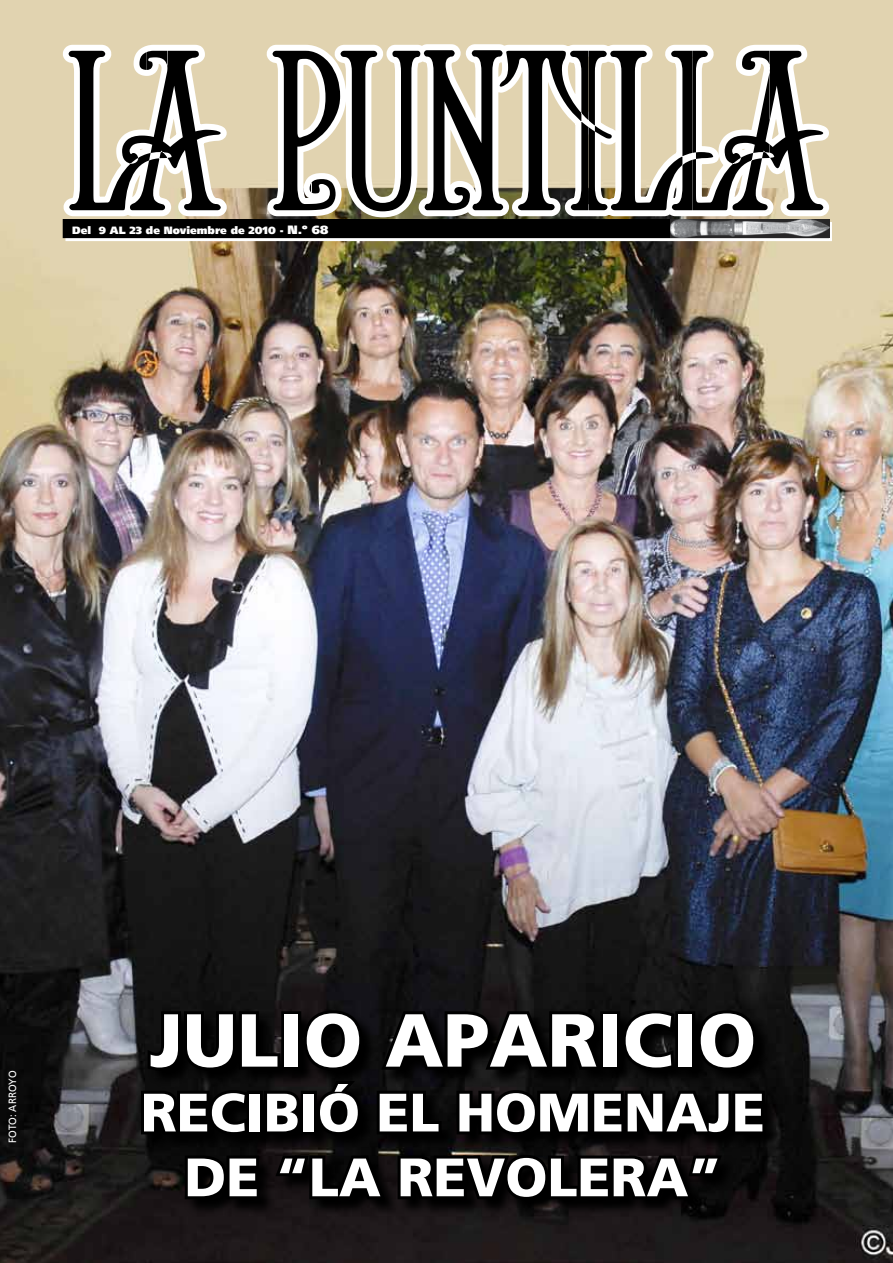
<style>
.page{position:relative;width:893px;height:1263px;background:#fff}
.page>*{position:absolute;margin:0;border:0;box-sizing:border-box;transform-origin:0 0}
.t1{font:900 75px "Frutiger";color:#fff}
.t2{font:900 54px/64.8px "Frutiger";color:#fff;text-align:center}
.t3{font:900 10.5px "Frutiger Ultra";color:#fff}
.t4{font:10.5px "Frutiger";color:#fff;scale:.94 1}
.s1{font-size:12px}
</style>
<div class="page">
<img style="left:0;top:0;width:893px;height:1263px">
<svg style="left:65px;top:227px;width:767px;height:14px"></svg>
<div style="left:63px;top:220px;width:765px;height:17px;background:#000"></div>
<div style="left:63px;top:219px;width:766px;height:19px;border:2px solid #000"></div>
<svg style="left:56px;top:35px;width:779px;height:192px"></svg>
<svg style="left:69px;top:50px;width:754px;height:161px"></svg>
<img style="left:670px;top:219px;width:159px;height:19px">
<svg style="left:141px;top:1011px;width:641px;height:205px;background:#141112"></svg>
<svg style="left:138px;top:1005px;width:630px;height:205px;background:#070606"></svg>
<p class="t3" style="left:72px;top:224px;width:258px">Del 9 AL 23 de Noviembre de 2010 - <span class="s1">N.º 68</span></p>
<p class="t4" style="left:6px;top:1143px;width:79px;rotate:-90deg">FOTO: ARROYO</p>
<h1 class="t1" style="left:150px;top:995px;width:608px">JULIO APARICIO</h1>
<h2 class="t2" style="left:141px;top:1079px;width:626px">RECIBIÓ EL HOMENAJE<br>DE “LA REVOLERA”</h2>
</div>
